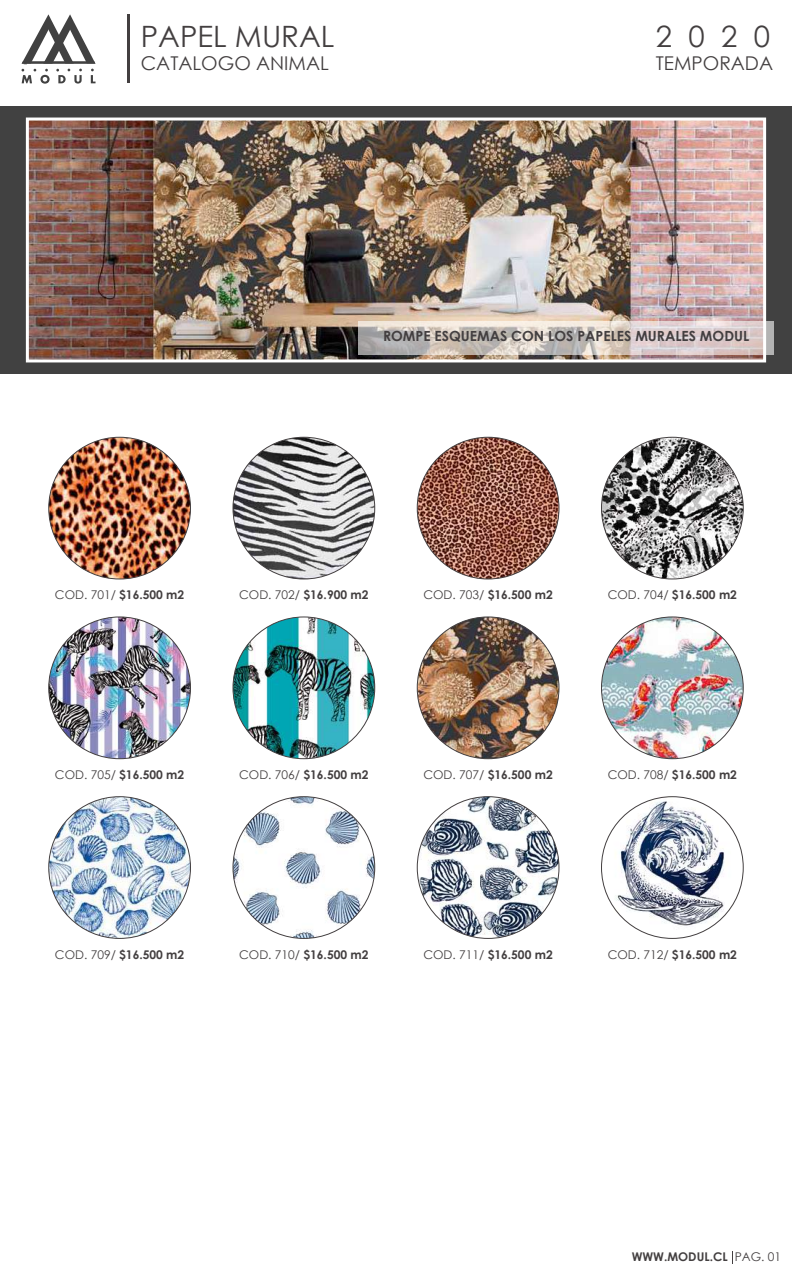
<style>
.page{position:relative;width:792px;height:1277px;background:#fff}
.page>*{position:absolute;margin:0;border:0;box-sizing:border-box;transform-origin:0 0}
.t1{font:29.4px "Century Gothic";color:#433f40}
.t2{font:19px "Century Gothic";color:#433f40}
.t3{font:700 14px "Century Gothic";color:#433f40}
.t4{font:700 12px "Century Gothic";color:#433f40}
.s1{font-weight:400}
</style>
<div class="page">
<img style="left:233px;top:437px;width:142px;height:142px;border-radius:71px">
<img style="left:417px;top:437px;width:142px;height:142px;border-radius:71px">
<img style="left:49px;top:437px;width:141px;height:142px;border-radius:71px">
<img style="left:602px;top:617px;width:141px;height:142px;border-radius:71px">
<img style="left:602px;top:437px;width:141px;height:142px;border-radius:71px">
<img style="left:603px;top:797px;width:138px;height:134px">
<img style="left:233px;top:617px;width:142px;height:142px;border-radius:71px">
<img style="left:49px;top:797px;width:141px;height:141px;border-radius:71px">
<img style="left:49px;top:617px;width:141px;height:142px;border-radius:71px">
<img style="left:233px;top:797px;width:142px;height:141px;border-radius:71px">
<img style="left:417px;top:797px;width:142px;height:141px;border-radius:71px">
<img style="left:417px;top:617px;width:142px;height:142px;border-radius:71px">
<div style="left:0;top:106px;width:792px;height:268px;background:#414141"></div>
<img style="left:30px;top:122px;width:732px;height:236px">
<hr style="left:127px;top:14px;width:3px;height:69px;background:#433f40">
<svg style="left:22px;top:14px;width:74px;height:70px"></svg>
<svg style="left:732px;top:1251px;width:1px;height:12px"></svg>
<svg style="left:358px;top:321px;width:416px;height:33px;background:#d2c8c4"></svg>
<div style="left:26px;top:118px;width:740px;height:244px;border:3px solid #fff"></div>
<h1 class="t1" style="left:141px;top:16px;width:195px">PAPEL MURAL</h1>
<h2 class="t2" style="left:141px;top:50px;width:190px">CATALOGO ANIMAL</h2>
<h1 class="t1" style="left:656px;top:16px;width:116px">2 0 2 0</h1>
<h2 class="t2" style="left:656px;top:50px;width:119px">TEMPORADA</h2>
<p class="t3" style="left:383px;top:326px;width:368px">ROMPE ESQUEMAS CON LOS PAPELES MURALES MODUL</p>
<p class="t4" style="left:55px;top:586px;width:131px"><span class="s1">COD. 701/</span> $16.500 m2</p>
<p class="t4" style="left:239px;top:586px;width:131px"><span class="s1">COD. 702/</span> $16.900 m2</p>
<p class="t4" style="left:423px;top:586px;width:131px"><span class="s1">COD. 703/</span> $16.500 m2</p>
<p class="t4" style="left:608px;top:586px;width:131px"><span class="s1">COD. 704/</span> $16.500 m2</p>
<p class="t4" style="left:55px;top:765px;width:131px"><span class="s1">COD. 705/</span> $16.500 m2</p>
<p class="t4" style="left:239px;top:765px;width:131px"><span class="s1">COD. 706/</span> $16.500 m2</p>
<p class="t4" style="left:423px;top:765px;width:131px"><span class="s1">COD. 707/</span> $16.500 m2</p>
<p class="t4" style="left:608px;top:765px;width:131px"><span class="s1">COD. 708/</span> $16.500 m2</p>
<p class="t4" style="left:55px;top:945px;width:131px"><span class="s1">COD. 709/</span> $16.500 m2</p>
<p class="t4" style="left:239px;top:945px;width:131px"><span class="s1">COD. 710/</span> $16.500 m2</p>
<p class="t4" style="left:423px;top:945px;width:131px"><span class="s1">COD. 711/</span> $16.500 m2</p>
<p class="t4" style="left:608px;top:945px;width:131px"><span class="s1">COD. 712/</span> $16.500 m2</p>
<p class="t4" style="left:632px;top:1248px;width:151px">WWW.MODUL.CL <span class="s1">PAG. 01</span></p>
</div>
